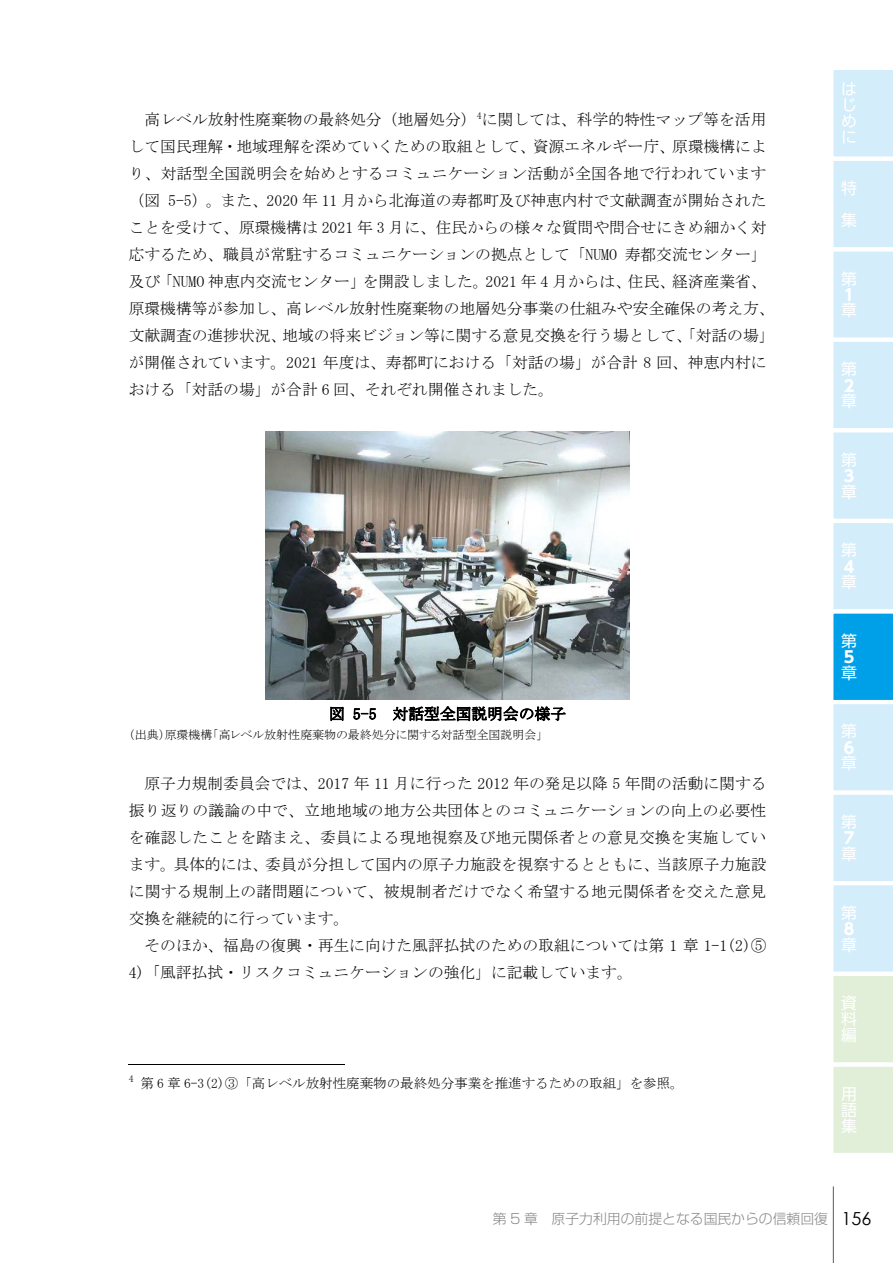
<style>
.page{position:relative;width:893px;height:1263px;background:#fff}
.page>*{position:absolute;margin:0;border:0;box-sizing:border-box;transform-origin:0 0}
.t1{font:15.9px/15.9px "UD Shin Go Pro";color:#fff;text-align:justify}
.t2{font:700 15.9px "UD Shin Go Pro";color:#fff}
.t3{font:15.75px/27px "MS Mincho";color:#000}
.t4{font:300 13.8px "Shin Go Pro";color:#898989}
.t5{font:13.5px "MS Mincho";color:#000}
.t6{font:12px "MS P Mincho";color:#000}
.s1{font-family:"Century Gothic";font-weight:400;font-size:18px;color:#000}
</style>
<div class="page">
<hr style="left:129px;top:1063px;width:216px;height:1px;background:#000">
<img style="left:265px;top:431px;width:365px;height:268px">
<hr style="left:833px;top:1186px;width:1px;height:77px;background:#585959">
<svg style="left:833px;top:70px;width:60px;height:1083px;background:#c8e8f4"></svg>
<p class="t3" style="left:129px;top:106px;width:647px;text-indent:16px">高レベル放射性廃棄物の最終処分（地層処分）<sup>4</sup>に関しては、科学的特性マップ等を活用して国民理解・地域理解を深めていくための取組として、資源エネルギー庁、原環機構により、対話型全国説明会を始めとするコミュニケーション活動が全国各地で行われています（図 5-5）。また、2020 年 11 月から北海道の寿都町及び神恵内村で文献調査が開始されたことを受けて、原環機構は 2021 年 3 月に、住民からの様々な質問や問合せにきめ細かく対応するため、職員が常駐するコミュニケーションの拠点として「NUMO 寿都交流センター」及び「NUMO 神恵内交流センター」を開設しました。2021 年 4 月からは、住民、経済産業省、原環機構等が参加し、高レベル放射性廃棄物の地層処分事業の仕組みや安全確保の考え方、文献調査の進捗状況、地域の将来ビジョン等に関する意見交換を行う場として、「対話の場」が開催されています。2021 年度は、寿都町における「対話の場」が合計 8 回、神恵内村における「対話の場」が合計 6 回、それぞれ開催されました。</p>
<p class="t3" style="left:329px;top:700px;width:239px">図 5-5 対話型全国説明会の様子</p>
<p class="t6" style="left:129px;top:729px;width:415px">（出典）原環機構「高レベル放射性廃棄物の最終処分に関する対話型全国説明会」</p>
<p class="t3" style="left:129px;top:769px;width:639px;text-align:justify;text-indent:16px">原子力規制委員会では、2017 年 11 月に行った 2012 年の発足以降 5 年間の活動に関する振り返りの議論の中で、立地地域の地方公共団体とのコミュニケーションの向上の必要性を確認したことを踏まえ、委員による現地視察及び地元関係者との意見交換を実施しています。具体的には、委員が分担して国内の原子力施設を視察するとともに、当該原子力施設に関する規制上の諸問題について、被規制者だけでなく希望する地元関係者を交えた意見交換を継続的に行っています。</p>
<p class="t3" style="left:129px;top:931px;width:639px;text-indent:16px">そのほか、福島の復興・再生に向けた風評払拭のための取組については第 1 章 1-1(2)⑤<br>4)「風評払拭・リスクコミュニケーションの強化」に記載しています。</p>
<p class="t5" style="left:129px;top:1076px;width:556px"><sup>4</sup> 第 6 章 6-3(2)③「高レベル放射性廃棄物の最終処分事業を推進するための取組」を参照。</p>
<p class="t1" style="left:841px;top:81px;width:16px">はじめに</p>
<p class="t1" style="left:841px;top:172px;width:17px;line-height:32px">特集</p>
<p class="t1" style="left:841px;top:270px;width:17px">第</p>
<p class="t2" style="left:841px;top:282px;width:11px">１</p>
<p class="t1" style="left:841px;top:302px;width:17px">章</p>
<p class="t1" style="left:841px;top:361px;width:17px">第</p>
<p class="t2" style="left:841px;top:373px;width:14px">２</p>
<p class="t1" style="left:841px;top:393px;width:17px">章</p>
<p class="t1" style="left:841px;top:451px;width:17px">第</p>
<p class="t2" style="left:841px;top:463px;width:14px">３</p>
<p class="t1" style="left:841px;top:483px;width:17px">章</p>
<p class="t1" style="left:841px;top:542px;width:17px">第</p>
<p class="t2" style="left:841px;top:554px;width:14px">４</p>
<p class="t1" style="left:841px;top:574px;width:17px">章</p>
<p class="t1" style="left:841px;top:632px;width:17px">第</p>
<p class="t2" style="left:841px;top:644px;width:14px">５</p>
<p class="t1" style="left:841px;top:664px;width:17px">章</p>
<p class="t1" style="left:841px;top:723px;width:17px">第</p>
<p class="t2" style="left:841px;top:735px;width:14px">６</p>
<p class="t1" style="left:841px;top:755px;width:17px">章</p>
<p class="t1" style="left:841px;top:814px;width:17px">第</p>
<p class="t2" style="left:841px;top:825px;width:14px">７</p>
<p class="t1" style="left:841px;top:845px;width:17px">章</p>
<p class="t1" style="left:841px;top:904px;width:17px">第</p>
<p class="t2" style="left:841px;top:916px;width:14px">８</p>
<p class="t1" style="left:841px;top:936px;width:17px">章</p>
<p class="t1" style="left:841px;top:995px;width:17px">資料編</p>
<p class="t1" style="left:841px;top:1085px;width:17px">用語集</p>
<p class="t4" style="left:493px;top:1208px;width:380px">第 5 章　原子力利用の前提となる国民からの信頼回復 <span class="s1">156</span></p>
</div>
